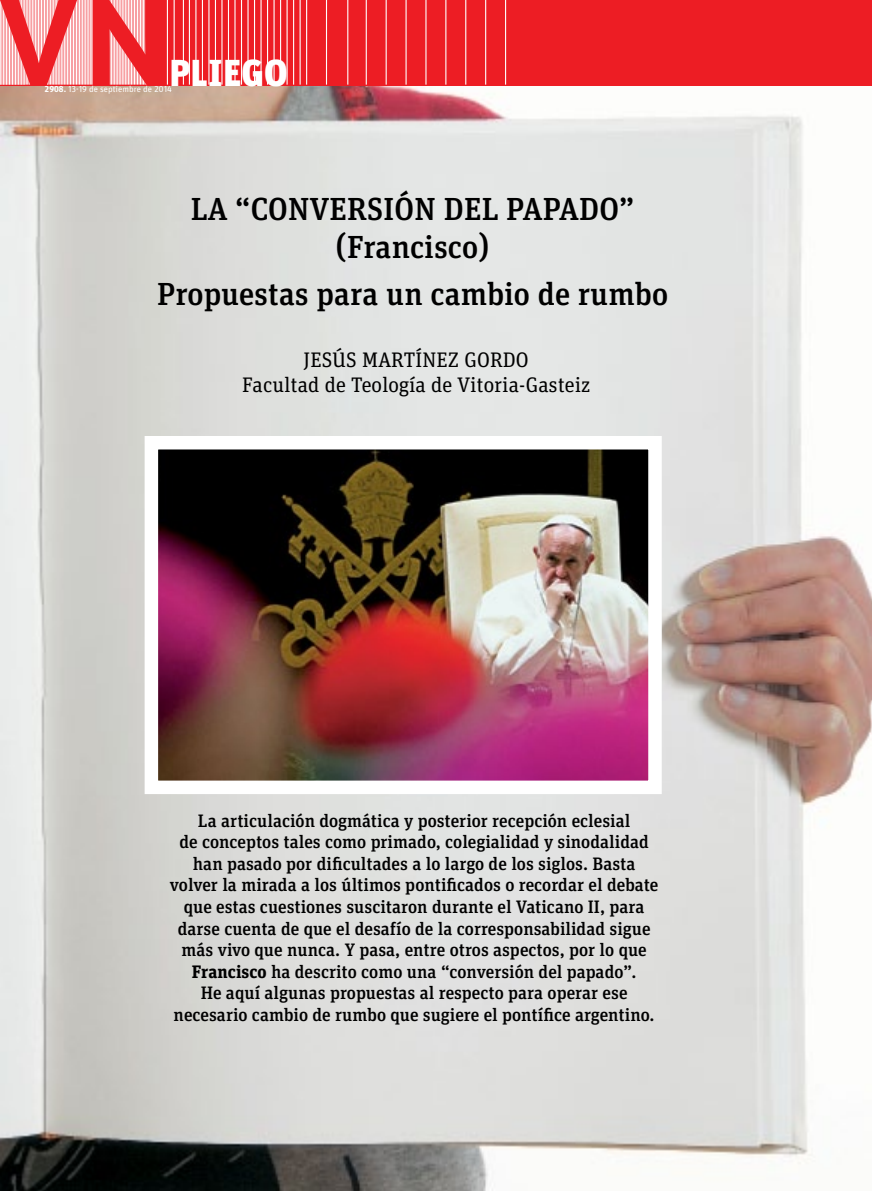
<style>
.page{position:relative;width:872px;height:1191px;background:#fff}
.page>*{position:absolute;margin:0;border:0;box-sizing:border-box;transform-origin:0 0}
.t1{font:900 37.5px "Unit OT";color:#fff}
.t2{font:500 31.8px/38.2px "Unit Slab OT";letter-spacing:.005em;color:#000;text-align:center}
.t3{font:21px/25.2px "Unit Slab OT";color:#000;text-align:center}
.t4{font:500 18px/21.6px "Unit Slab OT";color:#000;text-align:center}
.t5{font:8.7px "Unit Rounded OT";color:#fff}
.s1{font-weight:700}
</style>
<div class="page">
<img style="left:0;top:85px;width:872px;height:1106px">
<div style="left:0;top:0;width:872px;height:85px;background:#ed1d24"></div>
<hr style="left:183px;top:0;width:1px;height:85px;background:#fff">
<hr style="left:347px;top:0;width:1px;height:85px;background:#fff">
<hr style="left:306px;top:0;width:1px;height:85px;background:#fff">
<hr style="left:505px;top:0;width:1px;height:85px;background:#fff">
<hr style="left:167px;top:0;width:1px;height:85px;background:#fff">
<hr style="left:174px;top:0;width:1px;height:85px;background:#fff">
<hr style="left:189px;top:0;width:1px;height:85px;background:#fff">
<hr style="left:196px;top:0;width:1px;height:85px;background:#fff">
<hr style="left:202px;top:0;width:1px;height:85px;background:#fff">
<hr style="left:209px;top:0;width:1px;height:85px;background:#fff">
<hr style="left:215px;top:0;width:1px;height:85px;background:#fff">
<hr style="left:222px;top:0;width:1px;height:85px;background:#fff">
<hr style="left:228px;top:0;width:1px;height:85px;background:#fff">
<hr style="left:235px;top:0;width:1px;height:85px;background:#fff">
<hr style="left:241px;top:0;width:1px;height:85px;background:#fff">
<hr style="left:248px;top:0;width:1px;height:85px;background:#fff">
<hr style="left:254px;top:0;width:1px;height:85px;background:#fff">
<hr style="left:261px;top:0;width:1px;height:85px;background:#fff">
<hr style="left:267px;top:0;width:1px;height:85px;background:#fff">
<hr style="left:274px;top:0;width:1px;height:85px;background:#fff">
<hr style="left:280px;top:0;width:1px;height:85px;background:#fff">
<hr style="left:287px;top:0;width:1px;height:85px;background:#fff">
<hr style="left:293px;top:0;width:1px;height:85px;background:#fff">
<hr style="left:300px;top:0;width:1px;height:85px;background:#fff">
<hr style="left:326px;top:0;width:1px;height:85px;background:#fff">
<hr style="left:366px;top:0;width:1px;height:85px;background:#fff">
<hr style="left:386px;top:0;width:1px;height:85px;background:#fff">
<hr style="left:406px;top:0;width:1px;height:85px;background:#fff">
<hr style="left:426px;top:0;width:1px;height:85px;background:#fff">
<hr style="left:445px;top:0;width:1px;height:85px;background:#fff">
<hr style="left:465px;top:0;width:1px;height:85px;background:#fff">
<hr style="left:485px;top:0;width:1px;height:85px;background:#fff">
<svg style="left:0;top:0;width:147px;height:85px"></svg>
<img style="left:160px;top:451px;width:487px;height:328px">
<div style="left:145px;top:436px;width:517px;height:358px;border:14px solid #fff"></div>
<h1 class="t1" style="left:169px;top:49px;width:120px">PLIEGO</h1>
<p class="t5" style="left:45px;top:84px;width:129px"><span class="s1">2908.</span> 13-19 de septiembre de 2014</p>
<p class="t5" style="left:49px;top:84px;width:94px"><span class="s1">.XXX.</span> x x de m s d 2010</p>
<h2 class="t2" style="left:335px;top:189px;width:300px;text-align:left;text-indent:12px">RSIÓN DEL PAPADO” (Francisco)</h2>
<h2 class="t2" style="left:157px;top:274px;width:512px">Propuestas para un cambio de rumbo</h2>
<p class="t3" style="left:242px;top:347px;width:349px">Jesús Martínez Gordo<br>Facultad de Teología de Vitoria-Gasteiz</p>
<h2 class="t2" style="left:191px;top:189px;width:98px">LA “CONVE</h2>
<h2 class="t2" style="left:255px;top:189px;width:305px">At il magnam fuga.<br>Pa veli volestem magnam</h2>
<p class="t3" style="left:381px;top:335px;width:53px">Cargo</p>
<p class="t4" style="left:170px;top:809px;width:490px">La articulación dogmática y posterior recepción eclesial<br>de conceptos tales como primado, colegialidad y sinodalidad han pasado por dificultades a lo largo de los siglos. Basta volver la mirada a los últimos pontificados o recordar el debate que estas cuestiones suscitaron durante el Vaticano II, para darse cuenta de que el desafío de la corresponsabilidad sigue más vivo que nunca. Y pasa, entre otros aspectos, por lo que <span class="s1">Francisco</span> ha descrito como una “conversión del papado”.<br>He aquí algunas propuestas al respecto para operar ese necesario cambio de rumbo que sugiere el pontífice argentino.</p>
<p class="t4" style="left:231px;top:930px;width:352px">Pit volorep udipsanis quunt dipsam asitatqui inctum velic toreperi accum vitempo sanimil ipsum qui voluptis</p>
</div>
